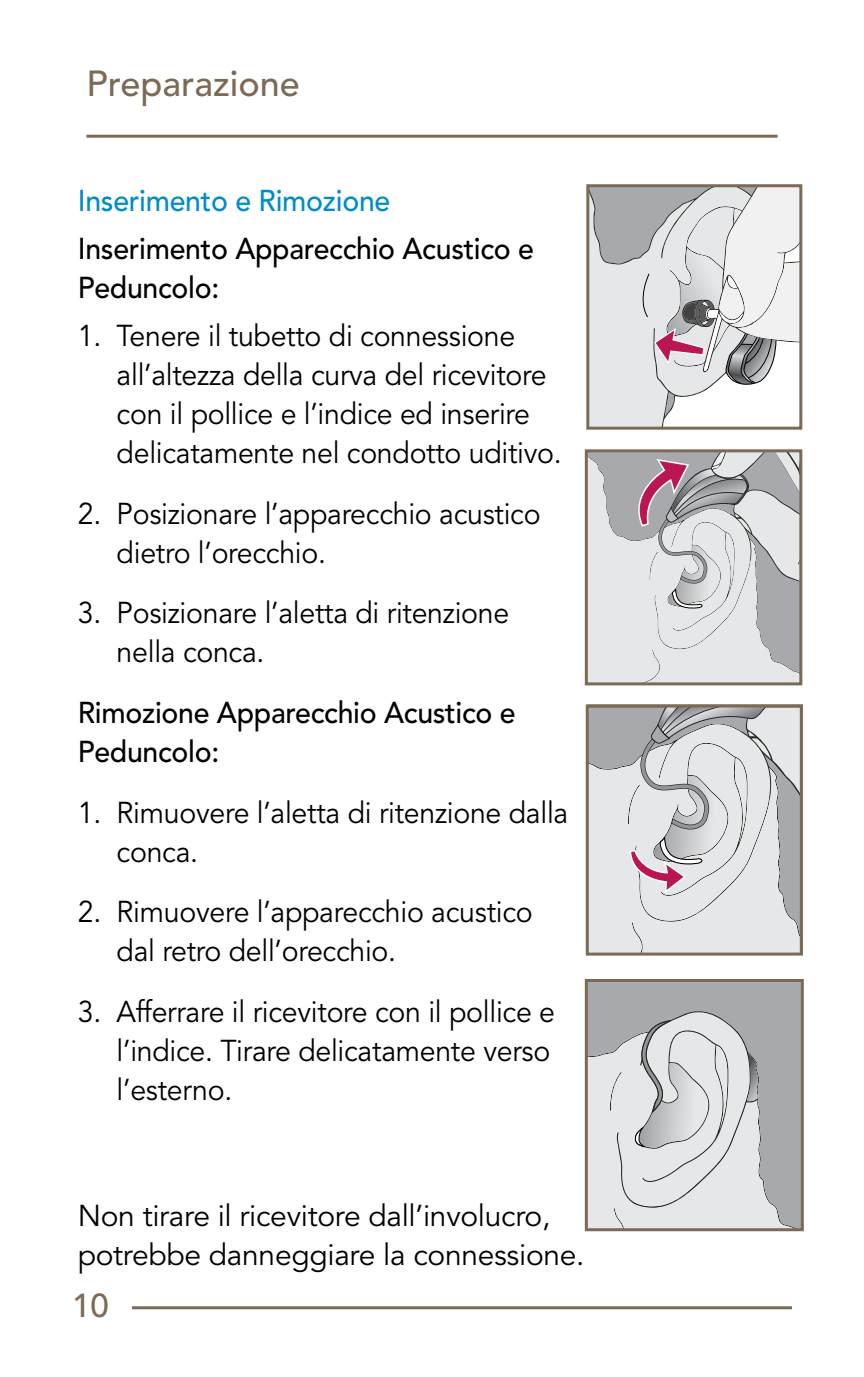
<style>
.page{position:relative;width:864px;height:1377px;background:#fff}
.page>*{position:absolute;margin:0;border:0;box-sizing:border-box;transform-origin:0 0}
.t1{font:500 36px "Avenir LT Std";color:#7c6a55}
.t2{font:500 33px "Avenir LT Std";color:#7c6a55}
.t3{font:30px/39px "Avenir LT SLI Std Book";letter-spacing:-.01em;color:#000;scale:.95 1}
.t4{font:500 30px/39px "Avenir LT Std";letter-spacing:-.01em;color:#000;scale:.95 1}
.t5{font:30px/39px "Avenir";letter-spacing:-.01em;color:#000}
.t6{font:500 30px "Avenir LT Std";letter-spacing:-.01em;color:#008ccc;scale:.95 1}
</style>
<div class="page">
<hr style="left:132px;top:1306px;width:660px;height:3px;background:#7c6a55">
<hr style="left:86px;top:135px;width:692px;height:3px;background:#7c6a55">
<svg style="left:589px;top:983px;width:211px;height:244px;background:#babcbe"></svg>
<div style="left:585px;top:979px;width:219px;height:252px;border:3px solid #7c6a55"></div>
<svg style="left:589px;top:453px;width:209px;height:228px;background:#d9dbdc"></svg>
<div style="left:585px;top:449px;width:217px;height:236px;border:3px solid #7c6a55"></div>
<div style="left:586px;top:184px;width:216px;height:246px;border:3px solid #7c6a55"></div>
<svg style="left:610px;top:1010px;width:150px;height:198px;background:#d2d3d4"></svg>
<svg style="left:588px;top:186px;width:213px;height:242px"></svg>
<svg style="left:628px;top:451px;width:173px;height:180px;background:#c4c1c3"></svg>
<svg style="left:585px;top:704px;width:218px;height:252px;background:#cecdcd"></svg>
<p class="t1" style="left:86px;top:63px;width:215px">Preparazione</p>
<p class="t6" style="left:78px;top:184px;width:331px">Inserimento e Rimozione</p>
<p class="t4" style="left:78px;top:230px;width:482px">Inserimento Apparecchio Acustico e<br>Peduncolo:</p>
<p class="t3" style="left:117px;top:317px;width:470px;text-indent:-39px">1. Tenere il tubetto di connessione all’altezza della curva del ricevitore con il pollice e l’indice ed inserire delicatamente nel condotto uditivo.</p>
<p class="t3" style="left:117px;top:495px;width:448px;text-indent:-39px">2. Posizionare l’apparecchio acustico dietro l’orecchio.</p>
<p class="t3" style="left:117px;top:595px;width:415px;text-indent:-39px">3. Posizionare l’aletta di ritenzione nella conca.</p>
<p class="t4" style="left:78px;top:694px;width:462px">Rimozione Apparecchio Acustico e<br>Peduncolo:</p>
<p class="t3" style="left:117px;top:794px;width:477px;text-indent:-39px">1. Rimuovere l’aletta di ritenzione dalla conca.</p>
<p class="t3" style="left:117px;top:893px;width:440px;text-indent:-39px">2. Rimuovere l’apparecchio acustico dal retro dell’orecchio.</p>
<p class="t3" style="left:117px;top:993px;width:463px;text-indent:-39px">3. Afferrare il ricevitore con il pollice e l’indice. Tirare delicatamente verso l’esterno.</p>
<p class="t5" style="left:78px;top:1197px;width:508px">Non tirare il ricevitore dall’involucro, potrebbe danneggiare la connessione.</p>
<p class="t2" style="left:72px;top:1287px;width:38px">10</p>
</div>
